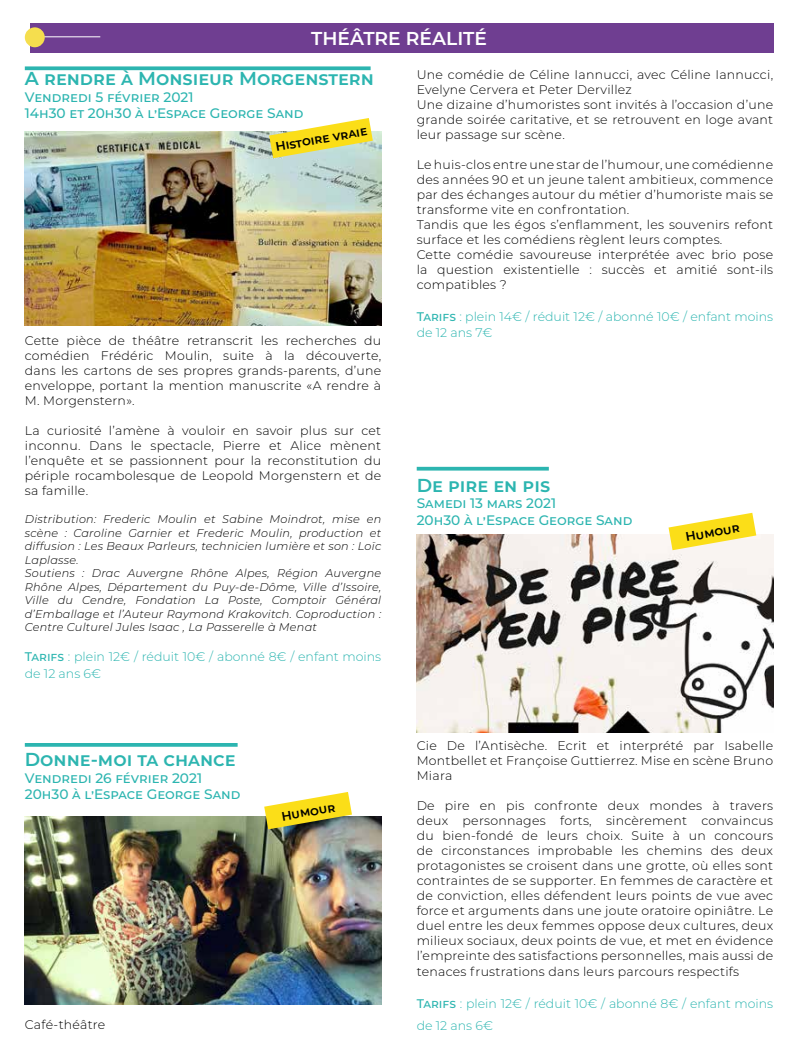
<style>
.page{position:relative;width:798px;height:1063px;background:#fff}
.page>*{position:absolute;margin:0;border:0;box-sizing:border-box;transform-origin:0 0}
.t1{font:600 18.75px "Montserrat";color:#2cb5b0}
.t2{font:600 18.62px "Montserrat";color:#fff}
.t3{font:500 13.75px/16.5px "Montserrat";color:#2cb5b0}
.t4{font:300 12.5px/15px "Montserrat";letter-spacing:.02em;color:#000;text-align:justify}
.t5{font:300 12.5px/16.5px "Montserrat";color:#2cb5b0}
.t6{font:600 12.5px "Montserrat";color:#000}
.t7{font:italic 300 11.25px/13.5px "Montserrat";letter-spacing:.02em;color:#000}
.s1{font-weight:500}
</style>
<div class="page">
<div style="left:30px;top:23px;width:742px;height:29px;background:#6f3e91"></div>
<hr style="left:32px;top:36px;width:68px;height:1px;background:#fff">
<div style="left:25px;top:27px;width:20px;height:20px;background:#f5de4e;border-radius:50%"></div>
<img style="left:25px;top:132px;width:356px;height:194px">
<img style="left:25px;top:816px;width:356px;height:188px">
<img style="left:416px;top:534px;width:356px;height:199px">
<svg style="left:25px;top:66px;width:345px;height:4px"></svg>
<svg style="left:25px;top:743px;width:212px;height:4px"></svg>
<svg style="left:416px;top:467px;width:132px;height:4px"></svg>
<svg style="left:269px;top:118px;width:104px;height:40px"></svg>
<svg style="left:264px;top:792px;width:88px;height:37px"></svg>
<svg style="left:668px;top:513px;width:88px;height:37px"></svg>
<h2 class="t2" style="left:311px;top:25px;width:177px">THÉÂTRE RÉALITÉ</h2>
<h1 class="t1" style="left:25px;top:66px;width:350px">A rendre à Monsieur Morgenstern</h1>
<p class="t3" style="left:25px;top:88px;width:280px">Vendredi 5 février 2021<br>14h30 et 20h30 à l’Espace George Sand</p>
<p class="t6" style="left:274px;top:138px;width:94px;rotate:-10deg">Histoire vraie</p>
<p class="t4" style="left:25px;top:333px;width:358px">Cette pièce de théâtre retranscrit les recherches du comédien Frédéric Moulin, suite à la découverte, dans les cartons de ses propres grands-parents, d’une enveloppe, portant la mention manuscrite «A rendre à M. Morgenstern».</p>
<p class="t4" style="left:25px;top:423px;width:358px">La curiosité l’amène à vouloir en savoir plus sur cet inconnu. Dans le spectacle, Pierre et Alice mènent l’enquête et se passionnent pour la reconstitution du périple rocambolesque de Leopold Morgenstern et de sa famille.</p>
<p class="t7" style="left:25px;top:512px;width:358px">Distribution: Frederic Moulin et Sabine Moindrot, mise en scène : Caroline Garnier et Frederic Moulin, production et diffusion : Les Beaux Parleurs, technicien lumière et son : Loïc Laplasse.<br>Soutiens : Drac Auvergne Rhône Alpes, Région Auvergne Rhône Alpes, Département du Puy-de-Dôme, Ville d’Issoire, Ville du Cendre, Fondation La Poste, Comptoir Général d’Emballage et l’Auteur Raymond Krakovitch. Coproduction :<br>Centre Culturel Jules Isaac , La Passerelle à Menat</p>
<p class="t5" style="left:25px;top:648px;width:358px"><span class="s1">Tarifs</span> : plein 12€ / réduit 10€ / abonné 8€ / enfant moins de 12 ans 6€</p>
<h1 class="t1" style="left:25px;top:747px;width:212px">Donne-moi ta chance</h1>
<p class="t3" style="left:25px;top:769px;width:217px">Vendredi 26 février 2021<br>20h30 à l’Espace George Sand</p>
<p class="t6" style="left:280px;top:808px;width:56px;rotate:-10deg">Humour</p>
<p class="t4" style="left:25px;top:1017px;width:82px">Café-théâtre</p>
<p class="t4" style="left:416px;top:67px;width:358px;text-align:left">Une comédie de Céline Iannucci, avec Céline Iannucci, Evelyne Cervera et Peter Dervillez<br>Une dizaine d’humoristes sont invités à l’occasion d’une grande soirée caritative, et se retrouvent en loge avant leur passage sur scène.</p>
<p class="t4" style="left:416px;top:157px;width:358px;text-align:left">Le huis-clos entre une star de l’humour, une comédienne des années 90 et un jeune talent ambitieux, commence par des échanges autour du métier d’humoriste mais se transforme vite en confrontation.<br>Tandis que les égos s’enflamment, les souvenirs refont surface et les comédiens règlent leurs comptes.<br>Cette comédie savoureuse interprétée avec brio pose la question existentielle : succès et amitié sont-ils compatibles ?</p>
<p class="t5" style="left:416px;top:308px;width:358px"><span class="s1">Tarifs</span> : plein 14€ / réduit 12€ / abonné 10€ / enfant moins de 12 ans 7€</p>
<h1 class="t1" style="left:416px;top:472px;width:135px">De pire en pis</h1>
<p class="t3" style="left:416px;top:495px;width:217px">Samedi 13 mars 2021<br>20h30 à l’Espace George Sand</p>
<p class="t6" style="left:684px;top:528px;width:56px;rotate:-10deg">Humour</p>
<p class="t4" style="left:416px;top:738px;width:358px">Cie De l’Antisèche. Ecrit et interprété par Isabelle Montbellet et Françoise Guttierrez. Mise en scène Bruno Miara</p>
<p class="t4" style="left:416px;top:798px;width:358px">De pire en pis confronte deux mondes à travers deux personnages forts, sincèrement convaincus du bien-fondé de leurs choix. Suite à un concours de circonstances improbable les chemins des deux protagonistes se croisent dans une grotte, où elles sont contraintes de se supporter. En femmes de caractère et de conviction, elles défendent leurs points de vue avec force et arguments dans une joute oratoire opiniâtre. Le duel entre les deux femmes oppose deux cultures, deux milieux sociaux, deux points de vue, et met en évidence l’empreinte des satisfactions personnelles, mais aussi de</p>
<p class="t4" style="left:416px;top:964px;width:324px">tenaces frustrations dans leurs parcours respectifs</p>
<p class="t5" style="left:416px;top:992px;width:358px;line-height:22.5px"><span class="s1">Tarifs</span> : plein 12€ / réduit 10€ / abonné 8€ / enfant moins de 12 ans 6€</p>
</div>
